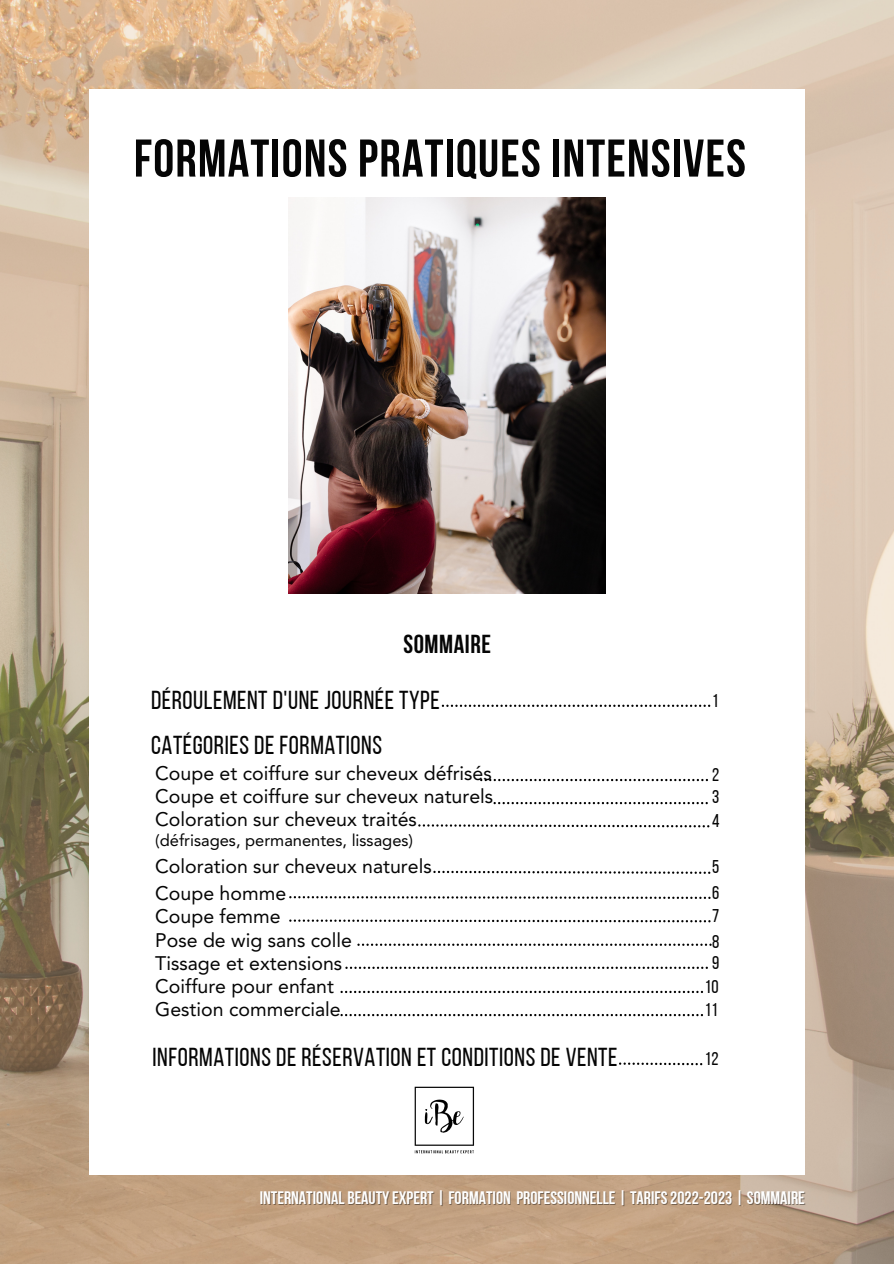
<style>
.page{position:relative;width:894px;height:1264px;background:#fff}
.page>*{position:absolute;margin:0;border:0;box-sizing:border-box;transform-origin:0 0}
.t1{font:700 52.95px "Bebas Neue";letter-spacing:.02em;color:#050505}
.t2{font:25.95px "Bebas Neue";letter-spacing:.02em;color:#050505}
.t3{font:700 25.95px "Bebas Neue";letter-spacing:.02em;color:#050505}
.t4{font:19.5px "Avenir LT Pro";color:#050505}
.t5{font:18.45px "Bebas Neue";color:#050505}
.t6{font:18px "Bebas Neue Cyrillic";color:#fff}
.t7{font:16.5px "Avenir LT Pro";color:#050505}
</style>
<div class="page">
<img style="left:0;top:0;width:893px;height:1263px">
<div style="left:89px;top:89px;width:715px;height:1086px;background:#fff"></div>
<img style="left:414px;top:1086px;width:61px;height:68px">
<img style="left:289px;top:198px;width:316px;height:395px">
<svg style="left:441px;top:704px;width:269px;height:3px"></svg>
<svg style="left:480px;top:779px;width:227px;height:2px"></svg>
<svg style="left:493px;top:802px;width:214px;height:2px"></svg>
<svg style="left:289px;top:896px;width:421px;height:3px"></svg>
<svg style="left:357px;top:943px;width:354px;height:2px"></svg>
<svg style="left:345px;top:966px;width:362px;height:2px"></svg>
<svg style="left:340px;top:990px;width:362px;height:3px"></svg>
<svg style="left:619px;top:1062px;width:83px;height:3px"></svg>
<svg style="left:340px;top:1014px;width:362px;height:2px"></svg>
<svg style="left:289px;top:919px;width:421px;height:3px"></svg>
<svg style="left:418px;top:824px;width:291px;height:3px"></svg>
<svg style="left:433px;top:870px;width:277px;height:3px"></svg>
<p class="t1" style="left:134px;top:137px;width:613px">FORMATIONS PRATIQUES INTENSIVES</p>
<p class="t3" style="left:403px;top:634px;width:89px">SOMMAIRE</p>
<p class="t2" style="left:151px;top:689px;width:290px">DÉROULEMENT D'UNE JOURNÉE TYPE</p>
<p class="t2" style="left:151px;top:734px;width:232px">CATÉGORIES DE FORMATIONS</p>
<p class="t4" style="left:155px;top:765px;width:338px">Coupe et coiffure sur cheveux défrisés</p>
<p class="t4" style="left:155px;top:788px;width:339px">Coupe et coiffure sur cheveux naturels</p>
<p class="t4" style="left:155px;top:811px;width:263px">Coloration sur cheveux traités</p>
<p class="t4" style="left:155px;top:858px;width:278px">Coloration sur cheveux naturels</p>
<p class="t7" style="left:155px;top:833px;width:259px">(défrisages, permanentes, lissages)</p>
<p class="t5" style="left:711px;top:693px;width:8px">1</p>
<p class="t5" style="left:711px;top:767px;width:9px">2</p>
<p class="t5" style="left:711px;top:789px;width:9px">3</p>
<p class="t5" style="left:711px;top:813px;width:9px">4</p>
<p class="t5" style="left:711px;top:858px;width:9px">5</p>
<p class="t4" style="left:155px;top:885px;width:132px">Coupe homme</p>
<p class="t4" style="left:155px;top:931px;width:198px">Pose de wig sans colle</p>
<p class="t4" style="left:155px;top:954px;width:188px">Tissage et extensions</p>
<p class="t4" style="left:155px;top:978px;width:180px">Coiffure pour enfant</p>
<p class="t5" style="left:711px;top:884px;width:9px">6</p>
<p class="t5" style="left:711px;top:933px;width:9px">8</p>
<p class="t5" style="left:711px;top:955px;width:9px">9</p>
<p class="t4" style="left:155px;top:908px;width:127px">Coupe femme</p>
<p class="t5" style="left:711px;top:908px;width:9px">7</p>
<p class="t5" style="left:704px;top:979px;width:15px">10</p>
<p class="t5" style="left:704px;top:1002px;width:14px">11</p>
<p class="t5" style="left:704px;top:1050px;width:15px">12</p>
<p class="t4" style="left:155px;top:1001px;width:187px">Gestion commerciale</p>
<p class="t2" style="left:152px;top:1046px;width:466px">INFORMATIONS DE RÉSERVATION ET CONDITIONS DE VENTE</p>
<p class="t6" style="left:260px;top:1190px;width:546px">INTERNATIONAL BEAUTY EXPERT | FORMATION PROFESSIONNELLE | TARIFS 2022-2023 | SOMMAIRE</p>
</div>
